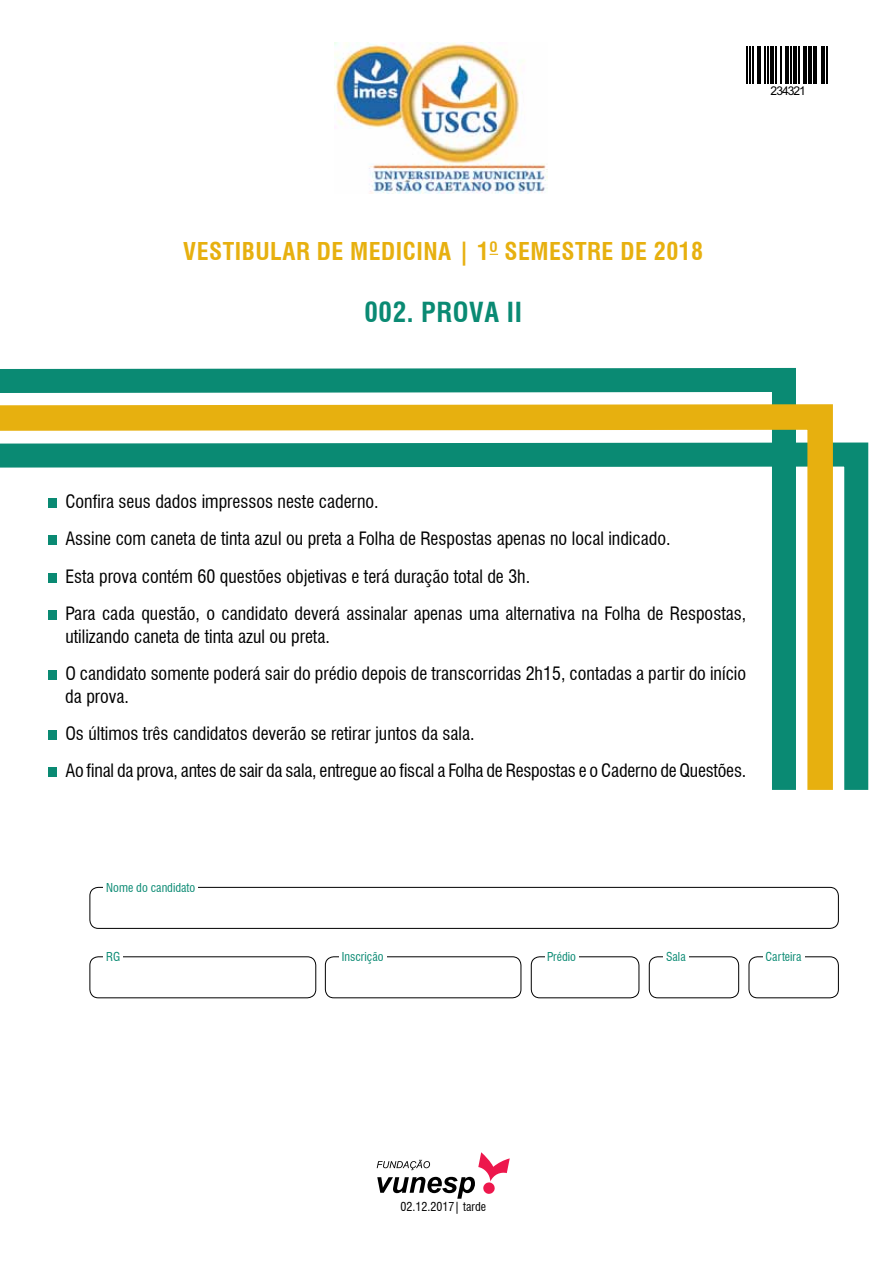
<style>
.page{position:relative;width:893px;height:1263px;background:#fff}
.page>*{position:absolute;margin:0;border:0;box-sizing:border-box;transform-origin:0 0}
.t1{font:700 condensed 27px "Swiss 721 BT";letter-spacing:.02em;color:#0a8a73}
.t2{font:700 condensed 24px "Swiss 721 BT";letter-spacing:.02em;color:#e7b00f}
.t3{font:condensed 18px/37.3px "Swiss 721 BT";color:#000}
.t4{font:12.15px "Arial";letter-spacing:-.085em;color:#000}
.t5{font:condensed 12px "Swiss 721 BT";color:#0a8a73}
.t6{font:condensed 12px "Swiss 721 BT";color:#000}
</style>
<div class="page">
<svg style="left:0;top:367px;width:796px;height:24px;background:#19917b"></svg>
<div style="left:846px;top:442px;width:23px;height:348px;background:#0a8a73"></div>
<svg style="left:0;top:391px;width:846px;height:399px"></svg>
<svg style="left:377px;top:1152px;width:133px;height:47px"></svg>
<div style="left:90px;top:887px;width:749px;height:42px;border:1px solid #000;border-radius:9px"></div>
<div style="left:104px;top:879px;width:94px;height:16px;background:#fff"></div>
<div style="left:531px;top:956px;width:108px;height:42px;border:1px solid #000;border-radius:9px"></div>
<div style="left:545px;top:949px;width:33px;height:15px;background:#fff"></div>
<div style="left:649px;top:956px;width:90px;height:42px;border:1px solid #000;border-radius:9px"></div>
<div style="left:663px;top:949px;width:26px;height:16px;background:#fff"></div>
<div style="left:749px;top:956px;width:90px;height:42px;border:1px solid #000;border-radius:9px"></div>
<div style="left:763px;top:949px;width:41px;height:16px;background:#fff"></div>
<div style="left:325px;top:956px;width:196px;height:42px;border:1px solid #000;border-radius:9px"></div>
<div style="left:339px;top:949px;width:47px;height:15px;background:#fff"></div>
<div style="left:90px;top:956px;width:226px;height:42px;border:1px solid #000;border-radius:9px"></div>
<div style="left:104px;top:949px;width:19px;height:15px;background:#fff"></div>
<img style="left:335px;top:43px;width:213px;height:151px">
<svg style="left:747px;top:46px;width:81px;height:38px"></svg>
<hr style="left:746px;top:46px;width:1px;height:38px;background:#000">
<hr style="left:749px;top:46px;width:1px;height:38px;background:#000">
<hr style="left:752px;top:46px;width:1px;height:38px;background:#000">
<hr style="left:757px;top:46px;width:3px;height:38px;background:#000">
<hr style="left:764px;top:46px;width:1px;height:38px;background:#000">
<hr style="left:767px;top:46px;width:1px;height:38px;background:#000">
<hr style="left:770px;top:46px;width:3px;height:38px;background:#000">
<hr style="left:775px;top:46px;width:1px;height:38px;background:#000">
<hr style="left:780px;top:46px;width:1px;height:38px;background:#000">
<hr style="left:785px;top:46px;width:3px;height:38px;background:#000">
<hr style="left:790px;top:46px;width:1px;height:38px;background:#000">
<hr style="left:793px;top:46px;width:3px;height:38px;background:#000">
<hr style="left:798px;top:46px;width:1px;height:38px;background:#000">
<hr style="left:803px;top:46px;width:3px;height:38px;background:#000">
<hr style="left:808px;top:46px;width:1px;height:38px;background:#000">
<hr style="left:811px;top:46px;width:1px;height:38px;background:#000">
<hr style="left:814px;top:46px;width:3px;height:38px;background:#000">
<hr style="left:821px;top:46px;width:3px;height:38px;background:#000">
<hr style="left:826px;top:46px;width:1px;height:38px;background:#000">
<h2 class="t2" style="left:183px;top:237px;width:521px">VESTIBULAR DE MEDICINA | 1<sup>O</sup> SEMESTRE DE 2018</h2>
<h1 class="t1" style="left:365px;top:296px;width:150px">002. PROVA II</h1>
<p class="t4" style="left:771px;top:84px;width:37px">234321</p>
<p class="t3" style="left:65px;top:483px;width:682px">Confira seus dados impressos neste caderno.<br>Assine com caneta de tinta azul ou preta a Folha de Respostas apenas no local indicado.<br>Esta prova contém 60 questões objetivas e terá duração total de 3h.<br>Para cada questão, o candidato deverá assinalar apenas uma alternativa na Folha de Respostas,</p>
<p class="t3" style="left:65px;top:617px;width:682px">utilizando caneta de tinta azul ou preta.<br>O candidato somente poderá sair do prédio depois de transcorridas 2h15, contadas a partir do início</p>
<p class="t3" style="left:65px;top:677px;width:682px">da prova.<br>Os últimos três candidatos deverão se retirar juntos da sala.<br>Ao final da prova, antes de sair da sala, entregue ao fiscal a Folha de Respostas e o Caderno de Questões.</p>
<p class="t5" style="left:106px;top:880px;width:90px">Nome do candidato</p>
<p class="t5" style="left:106px;top:950px;width:16px">RG</p>
<p class="t5" style="left:342px;top:949px;width:43px">Inscrição</p>
<p class="t5" style="left:547px;top:950px;width:30px">Prédio</p>
<p class="t5" style="left:666px;top:950px;width:21px">Sala</p>
<p class="t5" style="left:765px;top:950px;width:37px">Carteira</p>
<p class="t6" style="left:400px;top:1200px;width:87px">02.12.2017| tarde</p>
</div>
